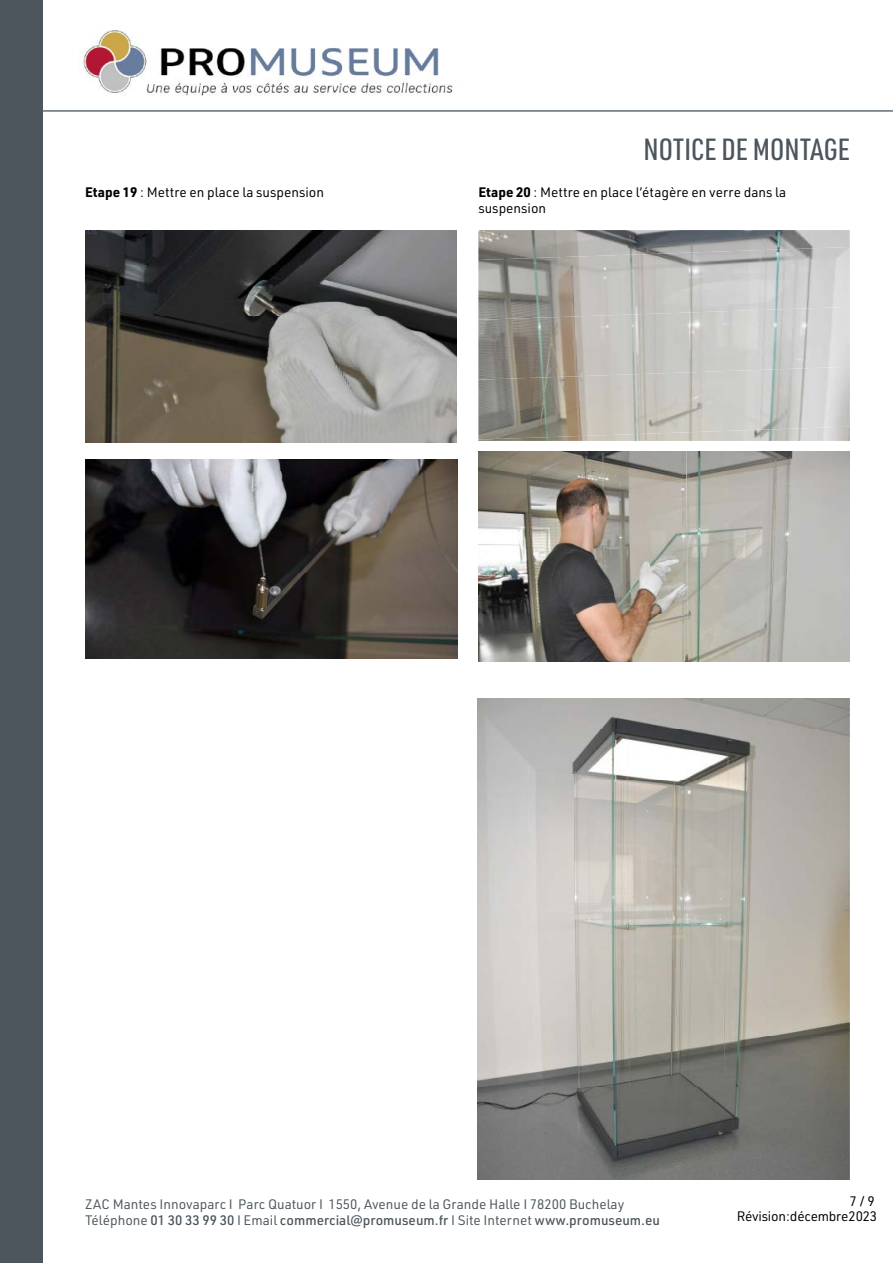
<style>
.page{position:relative;width:893px;height:1263px;background:#fff}
.page>*{position:absolute;margin:0;border:0;box-sizing:border-box;transform-origin:0 0}
.t1{font:500 30px "URWDIN Cond";color:#4c565c}
.t2{font:13.5px/16.2px "URWDIN";color:#4c565c}
.t3{font:13.5px/16.2px "URWDIN";color:#000}
.t4{font:13.5px/14.9px "URWDIN";letter-spacing:-.02em;color:#000;text-align:right}
.s1{font-weight:700}
.s2{font-weight:500}
</style>
<div class="page">
<div style="left:0;top:0;width:43px;height:1263px;background:#4c565c"></div>
<hr style="left:43px;top:110px;width:850px;height:2px;background:#636e75">
<img style="left:83px;top:26px;width:370px;height:70px">
<img style="left:85px;top:230px;width:371px;height:213px">
<img style="left:86px;top:460px;width:371px;height:198px">
<img style="left:478px;top:230px;width:372px;height:17px">
<img style="left:478px;top:247px;width:372px;height:60px">
<img style="left:478px;top:307px;width:372px;height:60px">
<img style="left:478px;top:367px;width:372px;height:60px">
<img style="left:478px;top:427px;width:372px;height:14px">
<img style="left:478px;top:451px;width:372px;height:210px">
<img style="left:478px;top:699px;width:372px;height:480px">
<h1 class="t1" style="left:644px;top:129px;width:208px">NOTICE DE MONTAGE</h1>
<p class="t3" style="left:85px;top:184px;width:240px"><span class="s1">Etape 19</span> : Mettre en place la suspension</p>
<p class="t3" style="left:478px;top:184px;width:309px"><span class="s1">Etape 20</span> : Mettre en place l’étagère en verre dans la suspension</p>
<p class="t2" style="left:85px;top:1195px;width:576px">ZAC Mantes Innovaparc I Parc Quatuor I 1550, Avenue de la Grande Halle I 78200 Buchelay<br>Téléphone <span class="s2">01 30 33 99 30</span> I Email <span class="s2">commercial@promuseum.fr</span> I Site Internet <span class="s2">www.promuseum.eu</span></p>
<p class="t4" style="left:737px;top:1193px;width:142px">7 / 9<br>Révision : décembre 2023</p>
</div>
